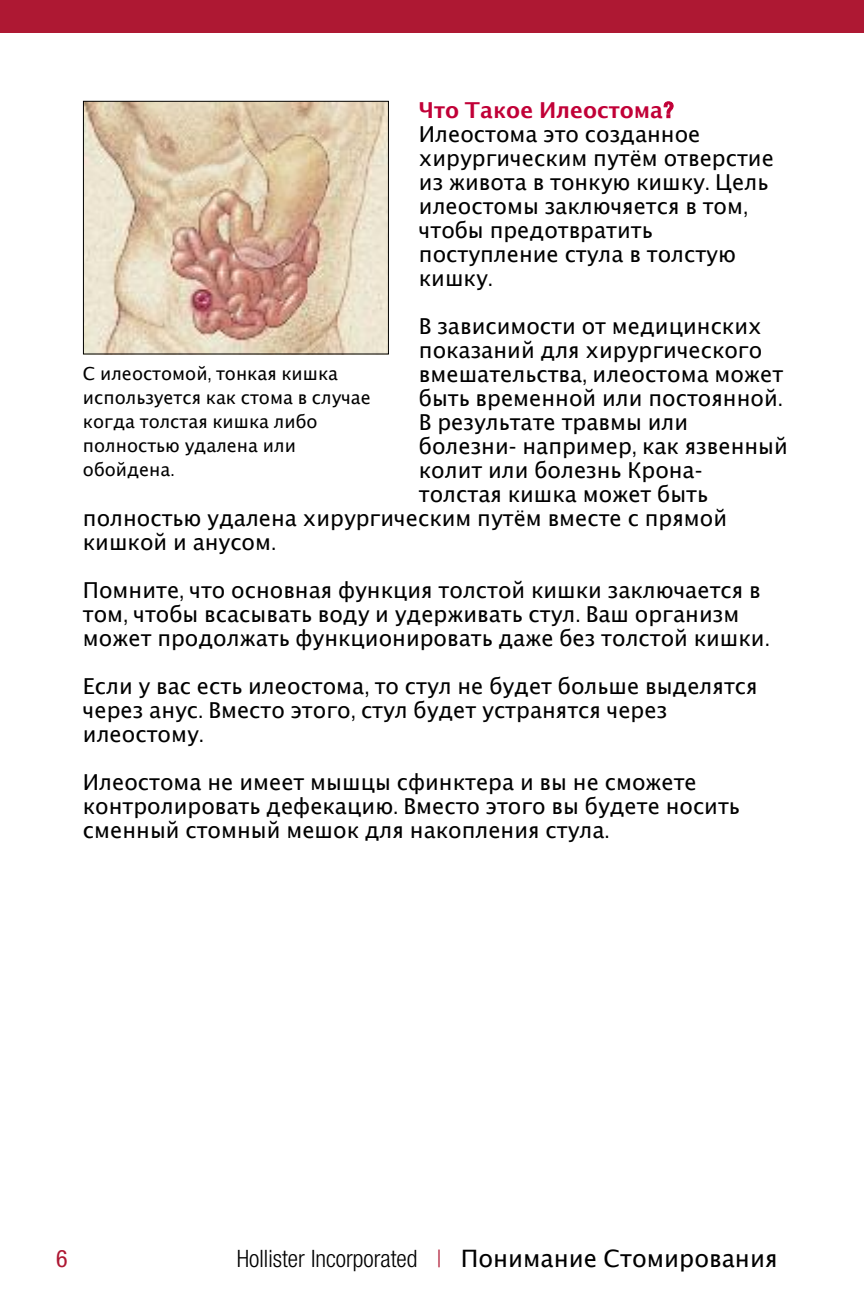
<style>
.page{position:relative;width:864px;height:1296px;background:#fff}
.page>*{position:absolute;margin:0;border:0;box-sizing:border-box;transform-origin:0 0}
.t1{font:300 condensed 24px "Helvetica Neue";color:#000}
.t2{font:condensed 24px "Helvetica Neue";color:#ae1833}
.t3{font:22px/24px "Lucida Grande";color:#000}
.t4{font:18px/24px "Lucida Grande";color:#000}
.s1{font-weight:700;color:#c10037}
.s2{font-family:"Helvetica Neue";font-weight:700;font-stretch:condensed;color:#c10037}
.s3{font-family:"Helvetica Neue";font-stretch:condensed}
.s4{color:#ae1833}
.s5{font-family:"Lucida Grande";font-weight:400;font-stretch:normal}
</style>
<div class="page">
<div style="left:0;top:0;width:864px;height:32px;background:#ae1833"></div>
<img style="left:85px;top:103px;width:302px;height:250px">
<div style="left:83px;top:101px;width:306px;height:254px;border:1px solid #000"></div>
<p class="t3" style="left:419px;top:98px;width:357px"><span class="s1">Что Такое Илеостома</span><span class="s2">?<br></span>Илеостома это созданное хирургическим путём отверстие из живота в тонкую кишку<span class="s3">.</span> Цель илеостомы заключяется в том<span class="s3">, </span>чтобы предотвратить поступление стула в толстую кишку<span class="s3">.</span></p>
<p class="t3" style="left:419px;top:314px;width:344px">В зависимости от медицинских</p>
<p class="t3" style="left:419px;top:338px;width:345px">показаний для хирургического</p>
<p class="t3" style="left:419px;top:362px;width:366px">вмешательства<span class="s3">,</span> илеостома может</p>
<p class="t3" style="left:419px;top:386px;width:366px">быть временной или постоянной<span class="s3">.</span></p>
<p class="t3" style="left:419px;top:410px;width:271px">В результате травмы или</p>
<p class="t3" style="left:419px;top:434px;width:370px">болезни<span class="s3">-</span> например<span class="s3">,</span> как язвенный</p>
<p class="t3" style="left:419px;top:458px;width:285px">колит или болезнь Крона<span class="s3">-</span></p>
<p class="t3" style="left:419px;top:482px;width:291px">толстая кишка может быть</p>
<p class="t3" style="left:83px;top:506px;width:646px">полностью удалена хирургическим путём вместе с прямой</p>
<p class="t3" style="left:83px;top:530px;width:195px">кишкой и анусом<span class="s3">.</span></p>
<p class="t3" style="left:83px;top:578px;width:689px">Помните<span class="s3">,</span> что основная функция толстой кишки заключается в том<span class="s3">,</span> чтобы всасывать воду и удерживать стул<span class="s3">.</span> Ваш организм может продолжать функционировать даже без толстой кишки<span class="s3">.</span></p>
<p class="t3" style="left:83px;top:674px;width:676px">Если у вас есть илеостома<span class="s3">,</span> то стул не будет больше выделятся через анус<span class="s3">.</span> Вместо этого<span class="s3">,</span> стул будет устранятся через илеостому<span class="s3">.</span></p>
<p class="t3" style="left:83px;top:770px;width:659px">Илеостома не имеет мышцы сфинктера и вы не сможете контролировать дефекацию<span class="s3">.</span> Вместо этого вы будете носить сменный стомный мешок для накопления стула<span class="s3">.</span></p>
<p class="t4" style="left:83px;top:362px;width:289px">С илеостомой<span class="s3">,</span> тонкая кишка используется как стома в случае когда толстая кишка либо полностью удалена или обойдена<span class="s3">.</span></p>
<p class="t2" style="left:56px;top:1250px;width:13px">6</p>
<p class="t1" style="left:237px;top:1250px;width:542px">Hollister Incorporated <span class="s4">|</span> <span class="s5">Понимание Стомирования</span></p>
</div>
